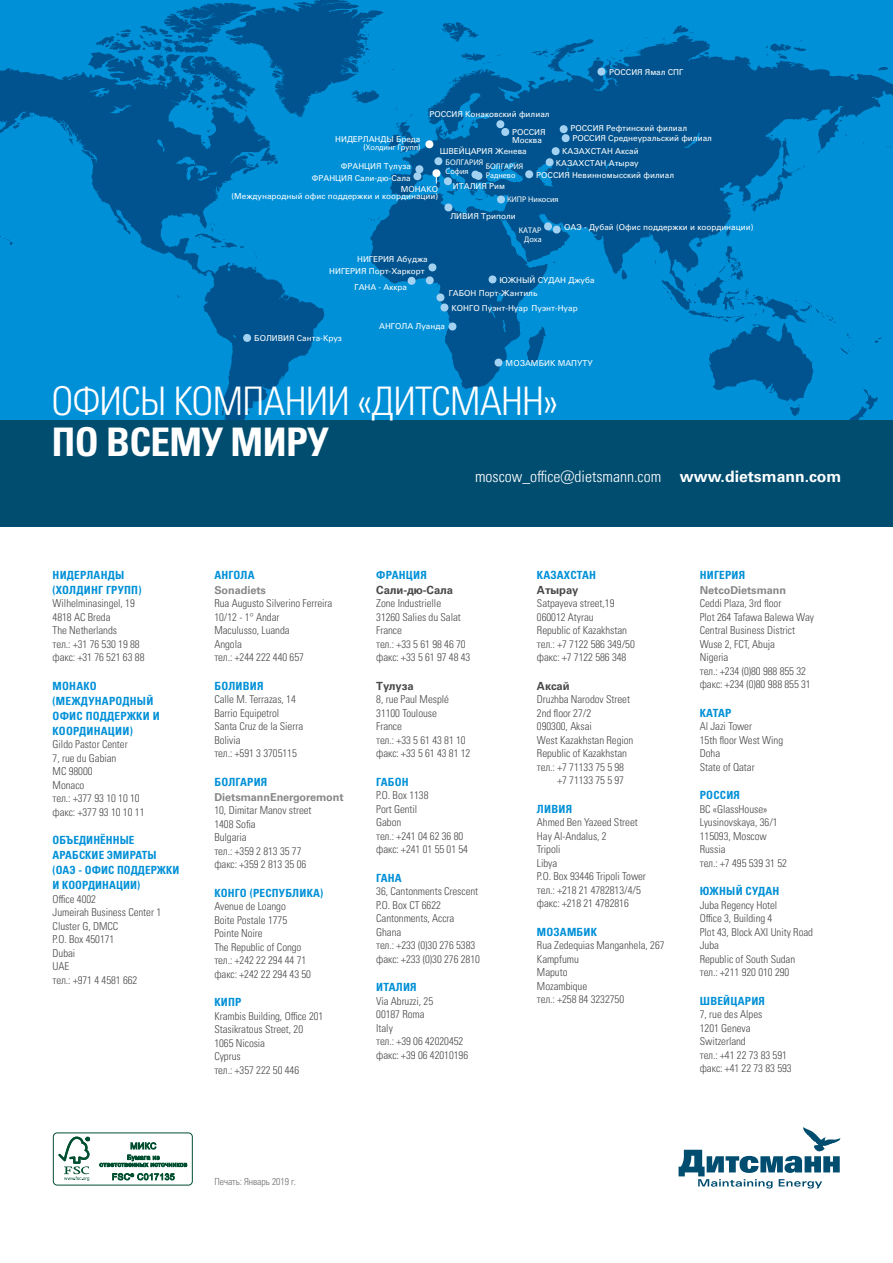
<style>
.page{position:relative;width:893px;height:1263px;background:#fff}
.page>*{position:absolute;margin:0;border:0;box-sizing:border-box;transform-origin:0 0}
.t1{font:39.3px "Univers LTCYR 47 Light Cond";letter-spacing:-.02em;color:#fff}
.t2{font:39.3px "Univers LTCYR 67 Bold Cond";letter-spacing:-.02em;color:#fff}
.t3{font:15.75px "Univers LTCYR 47 Light Cond";color:#fff}
.t4{font:11.25px/15px "Univers LTCYR 67 Bold Cond";letter-spacing:.02em;color:#0090d7}
.t5{font:700 11.25px "Univers LTCYR 65";letter-spacing:-.005em;color:#4a4a49}
.t6{font:10.8px/13.5px "Univers LTCYR 47 Light Cond";letter-spacing:-.005em;color:#4a4a49}
.t7{font:700 10.8px "Univers LTCYR 65";letter-spacing:-.005em;color:#878787}
.t8{font:9.75px "Univers LTCYR 47 Light Cond";letter-spacing:-.005em;color:#706f6f}
.t9{font:8.1px/10.5px "Univers LTCYR 55 Roman";color:#fff}
.t10{font:8.1px/8.6px "Myriad Pro";color:#fff}
.s1{font-family:"Univers LT Std";font-stretch:condensed}
.s2{font-family:"Univers LTCYR 65";font-weight:700}
</style>
<div class="page">
<div style="left:0;top:0;width:893px;height:466px;background:#0090d7"></div>
<svg style="left:394px;top:22px;width:499px;height:398px"></svg>
<svg style="left:0;top:0;width:394px;height:420px"></svg>
<svg style="left:496px;top:120px;width:14px;height:16px"></svg>
<svg style="left:597px;top:67px;width:9px;height:9px"></svg>
<svg style="left:494px;top:358px;width:9px;height:9px"></svg>
<svg style="left:448px;top:322px;width:9px;height:9px"></svg>
<svg style="left:436px;top:293px;width:13px;height:19px"></svg>
<svg style="left:488px;top:275px;width:9px;height:9px"></svg>
<svg style="left:413px;top:165px;width:11px;height:16px"></svg>
<svg style="left:444px;top:203px;width:9px;height:9px"></svg>
<svg style="left:525px;top:170px;width:9px;height:9px"></svg>
<svg style="left:545px;top:125px;width:25px;height:42px"></svg>
<svg style="left:243px;top:333px;width:8px;height:9px"></svg>
<svg style="left:425px;top:140px;width:9px;height:9px"></svg>
<svg style="left:407px;top:276px;width:9px;height:9px"></svg>
<svg style="left:425px;top:263px;width:12px;height:22px"></svg>
<svg style="left:432px;top:157px;width:20px;height:29px"></svg>
<svg style="left:497px;top:195px;width:8px;height:9px"></svg>
<svg style="left:471px;top:170px;width:12px;height:10px"></svg>
<svg style="left:544px;top:222px;width:17px;height:12px"></svg>
<div style="left:0;top:420px;width:893px;height:106px;background:#004d70"></div>
<div style="left:53px;top:1133px;width:140px;height:52px;border:1px solid #004f30;border-radius:4px"></div>
<svg style="left:58px;top:1136px;width:32px;height:45px"></svg>
<svg style="left:99px;top:1142px;width:88px;height:25px"></svg>
<svg style="left:112px;top:1173px;width:63px;height:7px"></svg>
<svg style="left:679px;top:1127px;width:162px;height:61px"></svg>
<p class="t9" style="left:429px;top:108px;width:122px">РОССИЯ Конаковский филиал</p>
<p class="t9" style="left:609px;top:66px;width:76px">РОССИЯ Ямал СПГ</p>
<p class="t9" style="left:570px;top:122px;width:143px">РОССИЯ Рефтинский филиал<br>РОССИЯ Среднеуральский филиал</p>
<p class="t9" style="left:562px;top:145px;width:78px">КАЗАХСТАН Аксай</p>
<p class="t9" style="left:556px;top:157px;width:85px">КАЗАХСТАН Атырау</p>
<p class="t9" style="left:536px;top:169px;width:139px">РОССИЯ Невинномысский филиал</p>
<p class="t9" style="left:512px;top:128px;width:35px;line-height:8.1px">РОССИЯ<br>Москва</p>
<p class="t9" style="left:335px;top:134px;width:87px">НИДЕРЛАНДЫ Бреда</p>
<p class="t10" style="left:364px;top:143px;width:58px"><span class="s1">(</span>Холдинг Групп<span class="s1">)</span></p>
<p class="t9" style="left:440px;top:146px;width:89px">ШВЕЙЦАРИЯ Женева</p>
<p class="t10" style="left:446px;top:158px;width:39px">БОЛГАРИЯ<br>София</p>
<p class="t10" style="left:486px;top:162px;width:39px">БОЛГАРИЯ<br>Раднево</p>
<p class="t9" style="left:341px;top:160px;width:72px">ФРАНЦИЯ Тулуза</p>
<p class="t9" style="left:312px;top:172px;width:100px">ФРАНЦИЯ Сали-дю-Сала</p>
<p class="t9" style="left:231px;top:185px;width:208px;line-height:7.6px;text-align:right">МОНАКО<br>(Международный офис поддержки и координации)</p>
<p class="t9" style="left:453px;top:180px;width:54px">ИТАЛИЯ Рим</p>
<p class="t10" style="left:507px;top:195px;width:53px">КИПР Никосия</p>
<p class="t9" style="left:357px;top:254px;width:72px">НИГЕРИЯ Абуджа</p>
<p class="t9" style="left:329px;top:265px;width:97px">НИГЕРИЯ Порт-Харкорт</p>
<p class="t9" style="left:354px;top:282px;width:54px">ГАНА - Аккра</p>
<p class="t9" style="left:450px;top:210px;width:67px">ЛИВИЯ Триполи</p>
<p class="t10" style="left:519px;top:226px;width:24px;text-align:right">КАТАР<br>Доха</p>
<p class="t9" style="left:564px;top:222px;width:191px">ОАЭ - Дубай (Офис поддержки и координации)</p>
<p class="t9" style="left:499px;top:274px;width:97px">ЮЖНЫЙ СУДАН Джуба</p>
<p class="t9" style="left:449px;top:288px;width:90px">ГАБОН Порт-Жантиль</p>
<p class="t9" style="left:451px;top:303px;width:128px">КОНГО Пуэнт-Нуар Пуэнт-Нуар</p>
<p class="t9" style="left:254px;top:332px;width:89px">БОЛИВИЯ Санта-Круз</p>
<p class="t9" style="left:379px;top:321px;width:67px">АНГОЛА Луанда</p>
<p class="t9" style="left:506px;top:357px;width:89px">МОЗАМБИК МАПУТУ</p>
<h1 class="t1" style="left:52px;top:374px;width:508px">ОФИСЫ КОМПАНИИ «ДИТСМАНН»</h1>
<h1 class="t2" style="left:52px;top:418px;width:279px">ПО ВСЕМУ МИРУ</h1>
<p class="t4" style="left:53px;top:567px;width:90px">НИДЕРЛАНДЫ (ХОЛДИНГ ГРУПП)</p>
<p class="t6" style="left:53px;top:596px;width:93px">Wilhelminasingel, 19<br>4818 AC Breda<br>The Netherlands<br>тел.: +31 76 530 19 88 факс: +31 76 521 63 88</p>
<p class="t4" style="left:53px;top:678px;width:109px">МОНАКО (МЕЖДУНАРОДНЫЙ<br>ОФИС ПОДДЕРЖКИ И<br>КООРДИНАЦИИ)</p>
<p class="t6" style="left:53px;top:737px;width:93px">Gildo Pastor Center<br>7, rue du Gabian<br>MC 98000<br>Monaco<br>тел.: +377 93 10 10 10 факс: +377 93 10 10 11</p>
<p class="t4" style="left:53px;top:833px;width:128px">ОБЪЕДИНЁННЫЕ<br>АРАБСКИЕ ЭМИРАТЫ (ОАЭ - ОФИС ПОДДЕРЖКИ<br>И КООРДИНАЦИИ)</p>
<p class="t6" style="left:53px;top:892px;width:110px">Office 4002<br>Jumeirah Business Center 1<br>Cluster G, DMCC<br>P.O. Box 450171<br>Dubai<br>UAE<br>тел.: +971 4 4581 662</p>
<h2 class="t3" style="left:475px;top:466px;width:368px">moscow_office@dietsmann.com <span class="s2">www.dietsmann.com</span></h2>
<p class="t4" style="left:214px;top:567px;width:42px">АНГОЛА</p>
<p class="t7" style="left:214px;top:582px;width:53px">Sonadiets</p>
<p class="t6" style="left:214px;top:596px;width:119px">Rua Augusto Silverino Ferreira<br>10/12 - 1° Andar<br>Maculusso, Luanda<br>Angola<br>тел.: +244 222 440 657</p>
<p class="t4" style="left:214px;top:678px;width:51px">БОЛИВИЯ</p>
<p class="t6" style="left:214px;top:692px;width:90px">Calle M. Terrazas, 14<br>Barrio Equipetrol<br>Santa Cruz de la Sierra<br>Bolivia<br>тел.: +591 3 3705115</p>
<p class="t4" style="left:214px;top:774px;width:54px">БОЛГАРИЯ</p>
<p class="t7" style="left:214px;top:789px;width:131px">DietsmannEnergoremont</p>
<p class="t6" style="left:214px;top:803px;width:99px">10, Dimitar Manov street<br>1408 Sofia<br>Bulgaria<br>тел.: +359 2 813 35 77 факс: +359 2 813 35 06</p>
<p class="t4" style="left:214px;top:885px;width:110px">КОНГО (РЕСПУБЛИКА)</p>
<p class="t6" style="left:214px;top:899px;width:98px">Avenue de Loango<br>Boite Postale 1775<br>Pointe Noire<br>The Republic of Congo тел.: +242 22 294 44 71 факс: +242 22 294 43 50</p>
<p class="t4" style="left:214px;top:995px;width:29px">КИПР</p>
<p class="t6" style="left:214px;top:1009px;width:110px">Krambis Building, Office 201<br>Stasikratous Street, 20<br>1065 Nicosia<br>Cyprus<br>тел.: +357 222 50 446</p>
<p class="t4" style="left:376px;top:567px;width:52px">ФРАНЦИЯ</p>
<p class="t5" style="left:376px;top:582px;width:79px">Сали-дю-Сала</p>
<p class="t6" style="left:376px;top:596px;width:96px">Zone Industrielle<br>31260 Salies du Salat<br>France<br>тел.: +33 5 61 98 46 70 факс: +33 5 61 97 48 43</p>
<p class="t5" style="left:376px;top:678px;width:39px">Тулуза</p>
<p class="t6" style="left:376px;top:692px;width:96px">8, rue Paul Mesplé<br>31100 Toulouse<br>France<br>тел.: +33 5 61 43 81 10 факс: +33 5 61 43 81 12</p>
<p class="t4" style="left:376px;top:774px;width:34px">ГАБОН</p>
<p class="t6" style="left:376px;top:788px;width:93px">P.O. Box 1138<br>Port Gentil<br>Gabon<br>тел.: +241 04 62 36 80 факс: +241 01 55 01 54</p>
<p class="t4" style="left:376px;top:870px;width:27px">ГАНА</p>
<p class="t6" style="left:376px;top:884px;width:105px">36, Cantonments Crescent<br>P.O. Box CT 6622<br>Cantonments, Accra<br>Ghana<br>тел.: +233 (0)30 276 5383 факс: +233 (0)30 276 2810</p>
<p class="t4" style="left:376px;top:980px;width:42px">ИТАЛИЯ</p>
<p class="t6" style="left:376px;top:994px;width:93px">Via Abruzzi, 25<br>00187 Roma<br>Italy<br>тел.: +39 06 42020452 факс: +39 06 42010196</p>
<p class="t4" style="left:537px;top:567px;width:61px">КАЗАХСТАН</p>
<p class="t5" style="left:537px;top:582px;width:43px">Атырау</p>
<p class="t6" style="left:537px;top:596px;width:99px">Satpayeva street,19<br>060012 Atyrau<br>Republic of Kazakhstan тел.: +7 7122 586 349/50 факс: +7 7122 586 348</p>
<p class="t5" style="left:537px;top:678px;width:34px">Аксай</p>
<p class="t6" style="left:537px;top:692px;width:95px">Druzhba Narodov Street</p>
<p class="t6" style="left:537px;top:706px;width:56px">2nd floor 27/2</p>
<p class="t6" style="left:537px;top:719px;width:56px">090300, Aksai</p>
<p class="t6" style="left:537px;top:733px;width:98px">West Kazakhstan Region</p>
<p class="t6" style="left:537px;top:746px;width:92px">Republic of Kazakhstan</p>
<p class="t6" style="left:537px;top:760px;width:89px">тел.: +7 71133 75 5 98</p>
<p class="t6" style="left:557px;top:773px;width:68px">+7 71133 75 5 97</p>
<p class="t4" style="left:537px;top:801px;width:37px">ЛИВИЯ</p>
<p class="t6" style="left:537px;top:815px;width:111px">Ahmed Ben Yazeed Street<br>Hay Al-Andalus, 2<br>Tripoli<br>Libya<br>P.O. Box 93446 Tripoli Tower тел.: +218 21 4782813/4/5 факс: +218 21 4782816</p>
<p class="t4" style="left:537px;top:924px;width:62px">МОЗАМБИК</p>
<p class="t6" style="left:537px;top:938px;width:129px">Rua Zedequias Manganhela, 267<br>Kampfumu<br>Maputo<br>Mozambique<br>тел.: +258 84 3232750</p>
<p class="t4" style="left:700px;top:567px;width:47px">НИГЕРИЯ</p>
<p class="t7" style="left:700px;top:582px;width:88px">NetcoDietsmann</p>
<p class="t6" style="left:700px;top:596px;width:116px">Ceddi Plaza, 3rd floor<br>Plot 264 Tafawa Balewa Way<br>Central Business District<br>Wuse 2, FCT, Abuja<br>Nigeria<br>тел.: +234 (0)80 988 855 32 факс: +234 (0)80 988 855 31</p>
<p class="t4" style="left:700px;top:705px;width:33px">КАТАР</p>
<p class="t6" style="left:700px;top:719px;width:85px">Al Jazi Tower<br>15th floor West Wing<br>Doha<br>State of Qatar</p>
<p class="t4" style="left:700px;top:788px;width:42px">РОССИЯ</p>
<p class="t6" style="left:700px;top:802px;width:89px">BC «GlassHouse»<br>Lyusinovskaya, 36/1<br>115093, Moscow<br>Russia<br>тел.: +7 495 539 31 52</p>
<p class="t4" style="left:700px;top:884px;width:81px">ЮЖНЫЙ СУДАН</p>
<p class="t6" style="left:700px;top:898px;width:115px">Juba Regency Hotel<br>Office 3, Building 4<br>Plot 43, Block AXI Unity Road<br>Juba<br>Republic of South Sudan тел.: +211 920 010 290</p>
<p class="t4" style="left:700px;top:993px;width:67px">ШВЕЙЦАРИЯ</p>
<p class="t6" style="left:700px;top:1007px;width:93px">7, rue des Alpes<br>1201 Geneva<br>Switzerland<br>тел.: +41 22 73 83 591 факс: +41 22 73 83 593</p>
<p class="t8" style="left:214px;top:1175px;width:83px">Печать: Январь 2019 г.</p>
</div>
